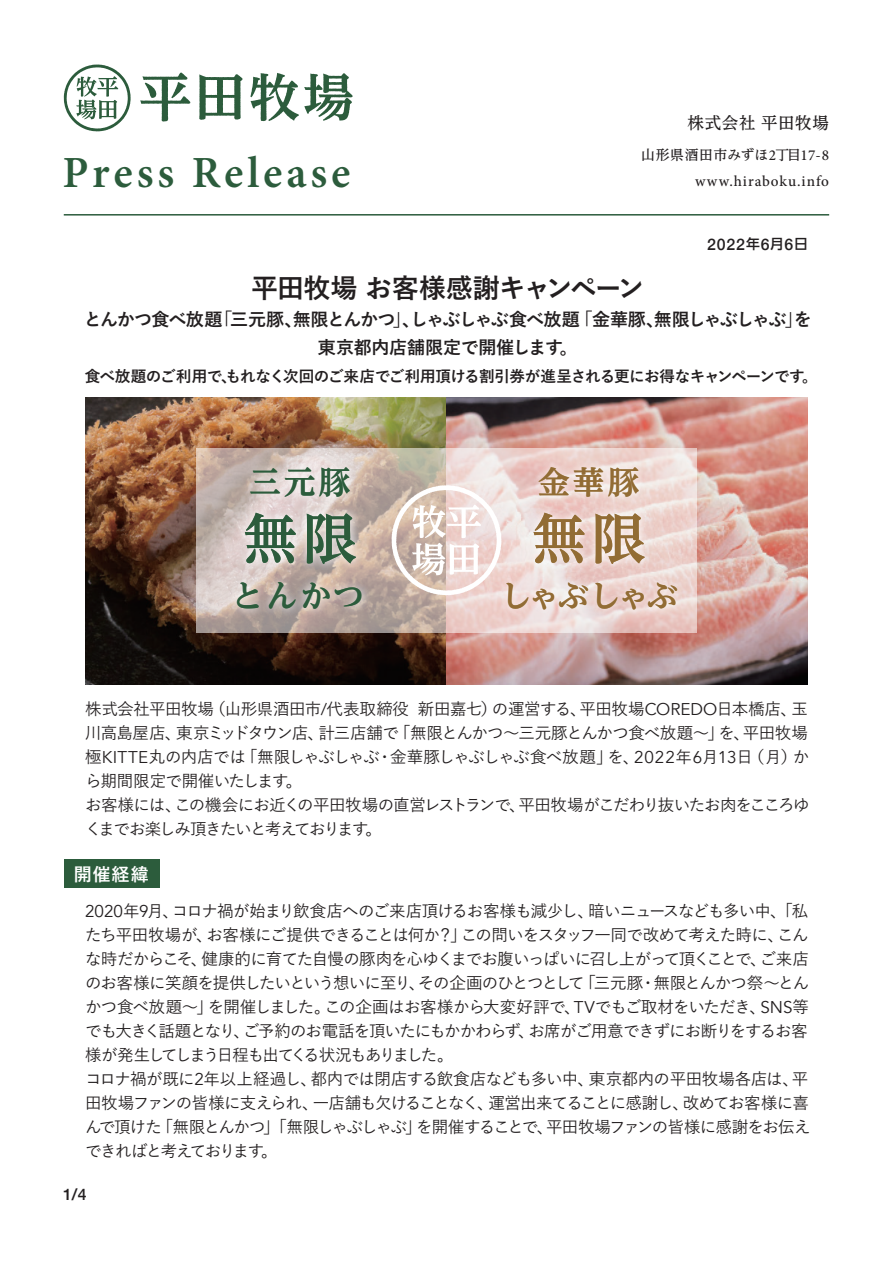
<style>
.page{position:relative;width:893px;height:1263px;background:#fff}
.page>*{position:absolute;margin:0;border:0;box-sizing:border-box;transform-origin:0 0}
.t1{font:700 54px "UD Reimin Pro";color:#2c5c3c}
.t2{font:700 54px "UD Reimin Pro";color:#926c34}
.t3{font:600 44.55px "Minion Pro";letter-spacing:.085em;color:#2c5c3c}
.t4{font:700 31.5px "UD Reimin Pro";letter-spacing:-.08em;color:#926c34}
.t5{font:700 31.5px "UD Reimin Pro";letter-spacing:.1em;color:#2c5c3c}
.t6{font:700 27px "Yu Go";letter-spacing:-.03em;color:#231f20}
.t7{font:700 18px/28.5px "Yu Go";letter-spacing:-.035em;color:#231f20;text-align:center}
.t8{font:700 18px "Yu Go";color:#fff}
.t9{font:500 16.5px/24px "Yu Go";letter-spacing:-.06em;color:#231f20}
.t10{font:500 16.5px "UD Reimin Pro";letter-spacing:.04em;color:#231f20}
.t11{font:500 15.9px "Helvetica Neue";color:#231f20}
.t12{font:700 15.6px "Yu Go";letter-spacing:-.035em;color:#231f20}
.t13{font:500 15.15px "Minion Pro";letter-spacing:.065em;color:#231f20}
.t14{font:500 13.8px "UD Reimin Pro";letter-spacing:.025em;color:#231f20}
.s1{font-family:"Minion Pro";font-size:15.15px}
.s2{font-family:"UD Shin Go Pro";font-size:13.8px}
.s3{font-family:"Avenir";font-weight:400;font-size:16.95px}
</style>
<div class="page">
<svg style="left:64px;top:64px;width:67px;height:67px"></svg>
<svg style="left:250px;top:73px;width:103px;height:48px"></svg>
<svg style="left:140px;top:72px;width:50px;height:50px"></svg>
<svg style="left:199px;top:74px;width:44px;height:46px"></svg>
<hr style="left:64px;top:214px;width:765px;height:2px;background:#2c5c3c">
<img style="left:85px;top:397px;width:723px;height:288px">
<svg style="left:196px;top:449px;width:500px;height:184px;background:#cdbcb3"></svg>
<svg style="left:391px;top:485px;width:96px;height:110px"></svg>
<img style="left:219px;top:453px;width:158px;height:181px">
<img style="left:487px;top:453px;width:203px;height:181px">
<div style="left:64px;top:859px;width:95px;height:29px;background:#2c5c3c"></div>
<h2 class="t3" style="left:62px;top:142px;width:290px">Press Release</h2>
<p class="t10" style="left:687px;top:110px;width:143px">株式会社平田牧場</p>
<p class="t14" style="left:641px;top:143px;width:189px">山形県酒田市みずほ<span class="s1">2</span>丁目<span class="s1">17-8</span></p>
<p class="t13" style="left:695px;top:171px;width:135px">www.hiraboku.info</p>
<p class="t11" style="left:707px;top:231px;width:102px">2022<span class="s2">年</span>6<span class="s2">月</span>6<span class="s2">日</span></p>
<h3 class="t6" style="left:251px;top:273px;width:395px">平田牧場 お客様感謝キャンペーン</h3>
<p class="t7" style="left:84px;top:305px;width:730px">とんかつ食べ放題「三元豚、無限とんかつ」、しゃぶしゃぶ食べ放題「金華豚、無限しゃぶしゃぶ」を東京都内店舗限定で開催します。</p>
<p class="t12" style="left:85px;top:367px;width:735px">食べ放題のご利用で、もれなく次回のご来店でご利用頂ける割引券が進呈される更にお得なキャンペーンです。</p>
<h3 class="t5" style="left:250px;top:456px;width:102px">三元豚</h3>
<h1 class="t1" style="left:243px;top:494px;width:115px">無限</h1>
<h3 class="t5" style="left:232px;top:570px;width:134px">とんかつ</h3>
<h3 class="t4" style="left:538px;top:456px;width:102px">金華豚</h3>
<h1 class="t2" style="left:532px;top:494px;width:115px">無限</h1>
<h3 class="t4" style="left:500px;top:570px;width:179px">しゃぶしゃぶ</h3>
<p class="t9" style="left:85px;top:695px;width:726px">株式会社平田牧場（山形県酒田市<span class="s3">/</span>代表取締役新田嘉七）の運営する、平田牧場<span class="s3">COREDO</span>日本橋店、玉川高島屋店、東京ミッドタウン店、計三店舗で「無限とんかつ～三元豚とんかつ食べ放題～」を、平田牧場極<span class="s3">KITTE</span>丸の内店では「無限しゃぶしゃぶ・金華豚しゃぶしゃぶ食べ放題」を、<span class="s3">2022</span>年<span class="s3">6</span>月<span class="s3">13</span>日（月）から期間限定で開催いたします。<br>お客様には、この機会にお近くの平田牧場の直営レストランで、平田牧場がこだわり抜いたお肉をこころゆくまでお楽しみ頂きたいと考えております。</p>
<p class="t8" style="left:74px;top:864px;width:76px">開催経緯</p>
<p class="t9" style="left:85px;top:896px;width:727px"><span class="s3">2020</span>年<span class="s3">9</span>月、コロナ禍が始まり飲食店へのご来店頂けるお客様も減少し、暗いニュースなども多い中、「私たち平田牧場が、お客様にご提供できることは何か？」この問いをスタッフ一同で改めて考えた時に、こんな時だからこそ、健康的に育てた自慢の豚肉を心ゆくまでお腹いっぱいに召し上がって頂くことで、ご来店のお客様に笑顔を提供したいという想いに至り、その企画のひとつとして「三元豚・無限とんかつ祭～とんかつ食べ放題～」を開催しました。この企画はお客様から大変好評で、<span class="s3">TV</span>でもご取材をいただき、<span class="s3">SNS</span>等でも大きく話題となり、ご予約のお電話を頂いたにもかかわらず、お席がご用意できずにお断りをするお客様が発生してしまう日程も出てくる状況もありました。<br>コロナ禍が既に<span class="s3">2</span>年以上経過し、都内では閉店する飲食店なども多い中、東京都内の平田牧場各店は、平田牧場ファンの皆様に支えられ、一店舗も欠けることなく、運営出来てることに感謝し、改めてお客様に喜んで頂けた「無限とんかつ」「無限しゃぶしゃぶ」を開催することで、平田牧場ファンの皆様に感謝をお伝えできればと考えております。</p>
<p class="t11" style="left:63px;top:1181px;width:25px">1/4</p>
</div>
